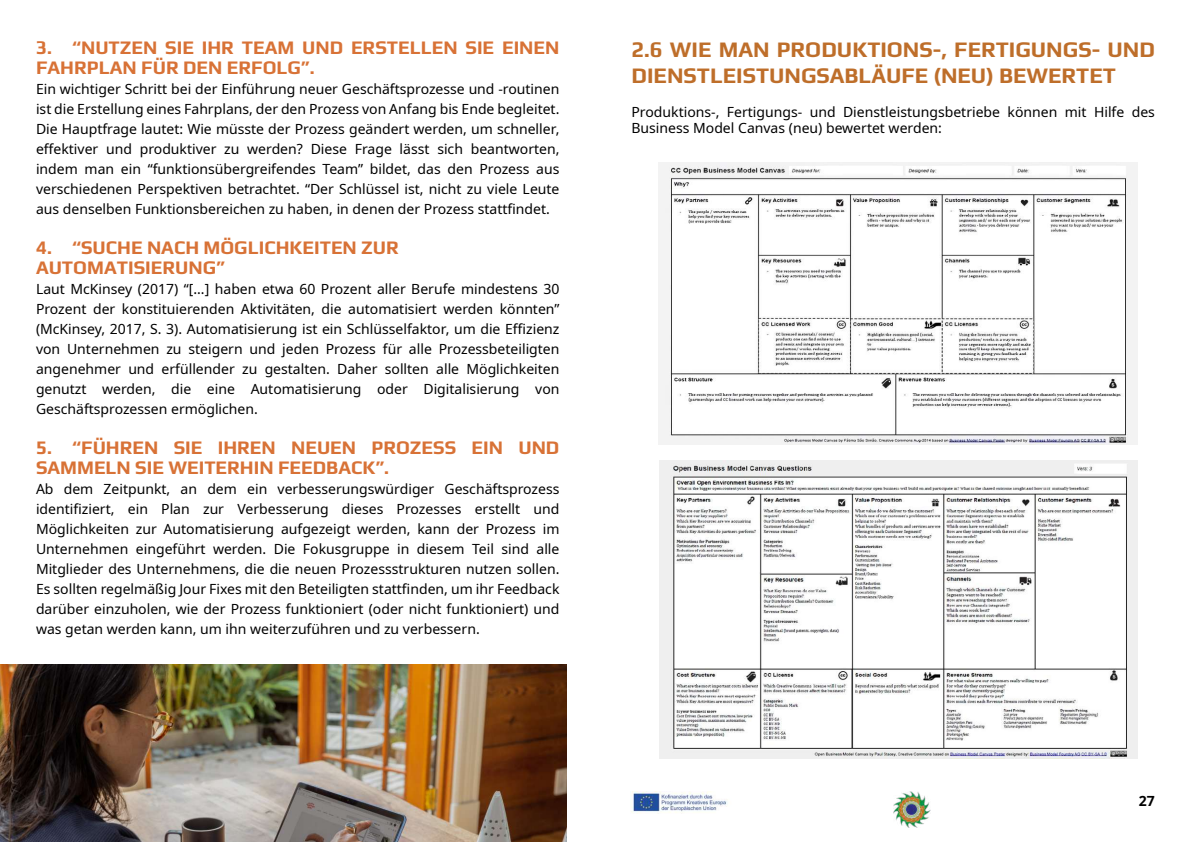
<style>
.page{position:relative;width:1191px;height:842px;background:#fff}
.page>*{position:absolute;margin:0;border:0;box-sizing:border-box;transform-origin:0 0}
.t1{font:700 22px/26.4px "Play";color:#be6e2a}
.t2{font:700 19px/20px "Play";color:#d87236}
.t3{font:14px/20px "Noto Sans";color:#000;text-align:justify}
.t4{font:700 14px "Noto Sans";color:#000}
</style>
<div class="page">
<img style="left:631px;top:791px;width:96px;height:23px">
<img style="left:893px;top:791px;width:37px;height:37px">
<img style="left:0;top:664px;width:566px;height:178px">
<img style="left:659px;top:162px;width:478px;height:282px">
<img style="left:659px;top:460px;width:478px;height:299px">
<h2 class="t2" style="left:36px;top:36px;width:525px">3. “NUTZEN SIE IHR TEAM UND ERSTELLEN SIE EINEN<br>FAHRPLAN FÜR DEN ERFOLG”.</h2>
<p class="t3" style="left:36px;top:79px;width:525px">Ein wichtiger Schritt bei der Einführung neuer Geschäftsprozesse und -routinen ist die Erstellung eines Fahrplans, der den Prozess von Anfang bis Ende begleitet.<br>Die Hauptfrage lautet: Wie müsste der Prozess geändert werden, um schneller, effektiver und produktiver zu werden? Diese Frage lässt sich beantworten, indem man ein “funktionsübergreifendes Team” bildet, das den Prozess aus verschiedenen Perspektiven betrachtet. “Der Schlüssel ist, nicht zu viele Leute aus denselben Funktionsbereichen zu haben, in denen der Prozess stattfindet.</p>
<h2 class="t2" style="left:36px;top:236px;width:364px">4. “SUCHE NACH MÖGLICHKEITEN ZUR<br>AUTOMATISIERUNG”</h2>
<p class="t3" style="left:36px;top:279px;width:525px">Laut McKinsey (2017) “[...] haben etwa 60 Prozent aller Berufe mindestens 30<br>Prozent der konstituierenden Aktivitäten, die automatisiert werden könnten” (McKinsey, 2017, S. 3). Automatisierung ist ein Schlüsselfaktor, um die Effizienz von Unternehmen zu steigern und jeden Prozess für alle Prozessbeteiligten angenehmer und erfüllender zu gestalten. Daher sollten alle Möglichkeiten genutzt werden, die eine Automatisierung oder Digitalisierung von Geschäftsprozessen ermöglichen.</p>
<h2 class="t2" style="left:36px;top:436px;width:525px">5. “FÜHREN SIE IHREN NEUEN PROZESS EIN UND<br>SAMMELN SIE WEITERHIN FEEDBACK”.</h2>
<p class="t3" style="left:36px;top:479px;width:525px">Ab dem Zeitpunkt, an dem ein verbesserungswürdiger Geschäftsprozess identifiziert, ein Plan zur Verbesserung dieses Prozesses erstellt und Möglichkeiten zur Automatisierung aufgezeigt werden, kann der Prozess im Unternehmen eingeführt werden. Die Fokusgruppe in diesem Teil sind alle Mitglieder des Unternehmens, die die neuen Prozessstrukturen nutzen sollen.<br>Es sollten regelmäßig Jour Fixes mit den Beteiligten stattfinden, um ihr Feedback darüber einzuholen, wie der Prozess funktioniert (oder nicht funktioniert) und was getan werden kann, um ihn weiterzuführen und zu verbessern.</p>
<h1 class="t1" style="left:631px;top:34px;width:525px">2.6 WIE MAN PRODUKTIONS-, FERTIGUNGS- UND<br>DIENSTLEISTUNGSABLÄUFE (NEU) BEWERTET</h1>
<p class="t3" style="left:631px;top:103px;width:525px;line-height:16.8px">Produktions-, Fertigungs- und Dienstleistungsbetriebe können mit Hilfe des<br>Business Model Canvas (neu) bewertet werden:</p>
<p class="t4" style="left:1139px;top:791px;width:18px">27</p>
</div>
